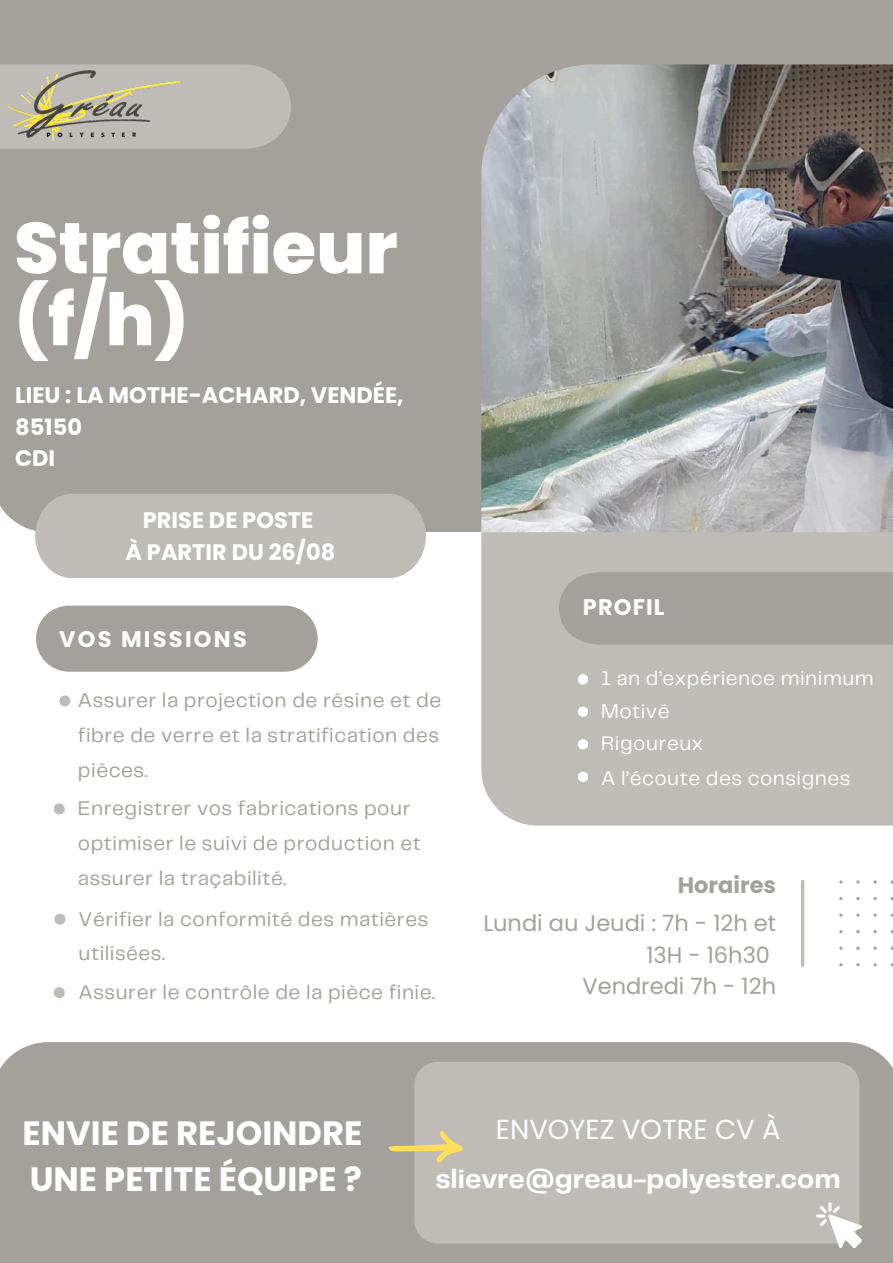
<style>
.page{position:relative;width:893px;height:1263px;background:#fff}
.page>*{position:absolute;margin:0;border:0;box-sizing:border-box;transform-origin:0 0}
.t1{font:800 72px/71.8px "Poppins";color:#fff}
.t2{font:700 33.75px "Poppins";color:#fff}
.t3{font:700 27.45px "Telegraf";color:#fff}
.t4{font:27.45px "Poppins";color:#fff}
.t5{font:700 22.5px/31.5px "Poppins";color:#fff;text-align:center}
.t6{font:22.5px/31.5px "Poppins";color:#a4a09b;text-align:right}
.t7{font:700 22.5px "Poppins";letter-spacing:.1em;color:#fff}
.t8{font:700 22.5px "Poppins";color:#a4a09b}
.t9{font:20.55px/34.9px "Telegraf";letter-spacing:.025em;color:#a4a09b}
.t10{font:20.55px "Telegraf";letter-spacing:.025em;color:#fff}
</style>
<div class="page">
<div style="left:481px;top:532px;width:412px;height:293px;background:#bfbbb6"></div>
<div style="left:0;top:0;width:893px;height:532px;background:#a4a09b"></div>
<div style="left:0;top:1042px;width:893px;height:221px;background:#a4a09b"></div>
<div style="left:414px;top:1062px;width:445px;height:181px;background:#bfbbb6"></div>
<img style="left:481px;top:64px;width:412px;height:468px">
<svg style="left:0;top:64px;width:291px;height:85px;background:#bcb8b3"></svg>
<div style="left:559px;top:572px;width:334px;height:73px;background:#a4a09b"></div>
<div style="left:35px;top:494px;width:391px;height:84px;background:#bfbbb6"></div>
<div style="left:36px;top:606px;width:282px;height:66px;background:#a4a09b;border-radius:33px"></div>
<svg style="left:816px;top:1202px;width:46px;height:46px;background:#d2d0cc"></svg>
<div style="left:59px;top:695px;width:11px;height:11px;background:#bfbbb6;border-radius:50%"></div>
<div style="left:578px;top:674px;width:10px;height:10px;background:#fff;border-radius:50%"></div>
<svg style="left:839px;top:880px;width:54px;height:86px"></svg>
<hr style="left:801px;top:880px;width:3px;height:86px;background:#bfbbb6">
<div style="left:578px;top:706px;width:10px;height:11px;background:#fff;border-radius:50%"></div>
<div style="left:578px;top:739px;width:10px;height:10px;background:#fff;border-radius:50%"></div>
<div style="left:578px;top:772px;width:10px;height:10px;background:#fff;border-radius:50%"></div>
<img style="left:0;top:68px;width:186px;height:86px">
<div style="left:54px;top:803px;width:11px;height:11px;background:#bfbbb6;border-radius:50%"></div>
<div style="left:54px;top:914px;width:11px;height:11px;background:#bfbbb6;border-radius:50%"></div>
<div style="left:54px;top:987px;width:11px;height:11px;background:#bfbbb6;border-radius:50%"></div>
<svg style="left:389px;top:1130px;width:74px;height:33px"></svg>
<h5 class="t1" style="left:14px;top:212px;width:385px">Stratifieur (f/h)</h5>
<h3 class="t5" style="left:15px;top:379px;width:390px;text-align:left">LIEU : LA MOTHE-ACHARD, VENDÉE,<br>85150<br>CDI</h3>
<p class="t5" style="left:126px;top:504px;width:211px">PRISE DE POSTE<br>À PARTIR DU 26/08</p>
<h5 class="t7" style="left:59px;top:623px;width:189px">VOS MISSIONS</h5>
<h5 class="t9" style="left:78px;top:684px;width:365px;text-align:justify">Assurer la projection de résine et de fibre de verre et la stratification des pièces.</h5>
<p class="t9" style="left:78px;top:792px;width:344px">Enregistrer vos fabrications pour optimiser le suivi de production et assurer la traçabilité.</p>
<p class="t9" style="left:79px;top:902px;width:351px">Vérifier la conformité des matières utilisées.</p>
<h2 class="t9" style="left:79px;top:976px;width:358px">Assurer le contrôle de la pièce finie.</h2>
<p class="t5" style="left:583px;top:591px;width:83px">PROFIL</p>
<h5 class="t10" style="left:601px;top:670px;width:274px">1 an d’expérience minimum</h5>
<p class="t10" style="left:601px;top:702px;width:70px">Motivé</p>
<p class="t10" style="left:601px;top:734px;width:104px">Rigoureux</p>
<h6 class="t10" style="left:601px;top:769px;width:251px">A l’écoute des consignes</h6>
<p class="t8" style="left:677px;top:869px;width:100px">Horaires</p>
<p class="t6" style="left:483px;top:908px;width:294px">Lundi au Jeudi : 7h - 12h et<br>13H - 16h30</p>
<p class="t6" style="left:582px;top:971px;width:195px">Vendredi 7h - 12h</p>
<p class="t2" style="left:23px;top:1109px;width:341px">ENVIE DE REJOINDRE</p>
<p class="t4" style="left:496px;top:1110px;width:286px">ENVOYEZ VOTRE CV À</p>
<p class="t2" style="left:30px;top:1156px;width:334px">UNE PETITE ÉQUIPE ?</p>
<p class="t3" style="left:436px;top:1167px;width:406px">slievre@greau-polyester.com</p>
</div>
